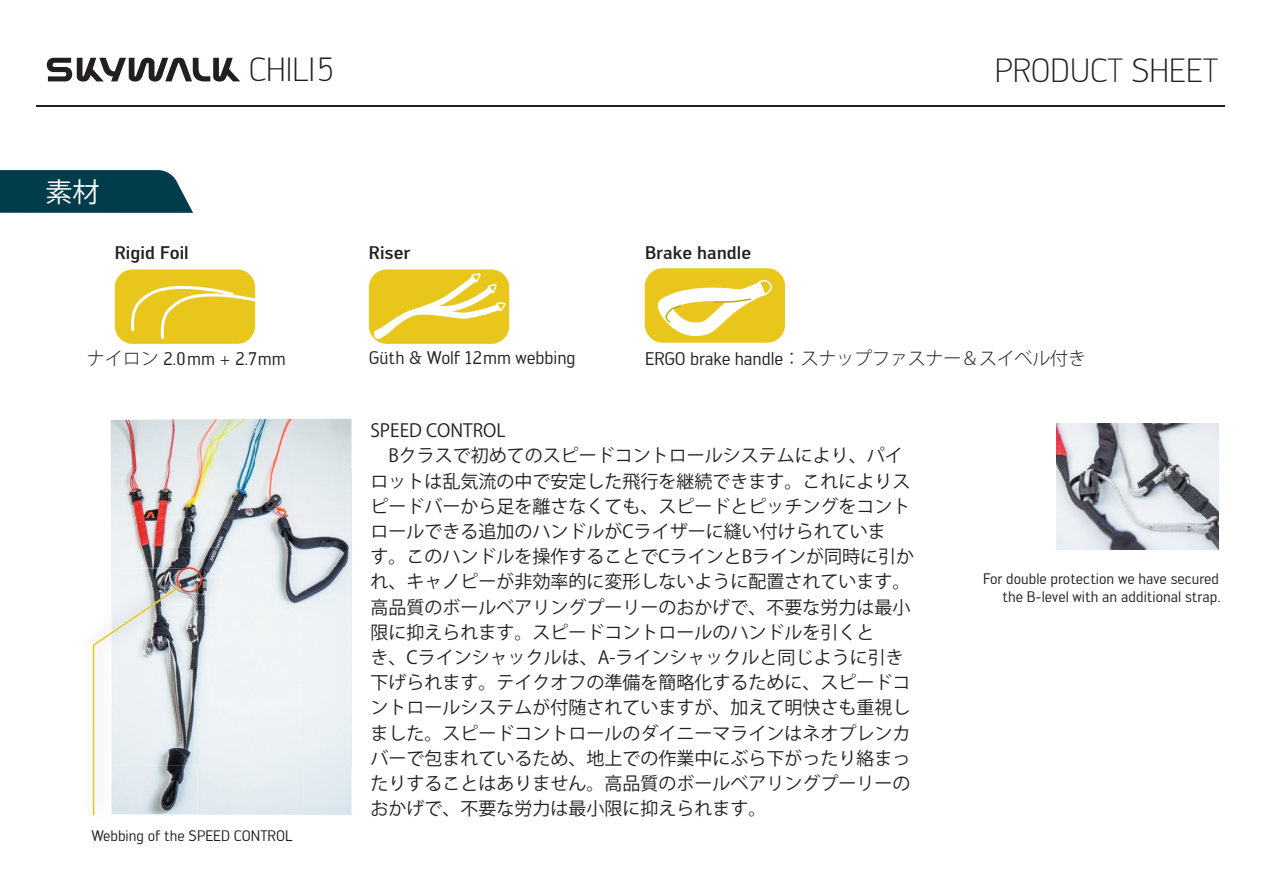
<style>
.page{position:relative;width:1263px;height:893px;background:#fff}
.page>*{position:absolute;margin:0;border:0;box-sizing:border-box;transform-origin:0 0}
.t1{font:300 33px "Engel";color:#231f20}
.t2{font:27px "Koz Go Pro";color:#fff}
.t3{font:18px/25.2px "Koz Go Pro";color:#231f20}
.t4{font:18px "Engel";color:#231f20}
.t5{font:300 18px "Koz Go Pro";letter-spacing:-.01em;color:#231f20}
.t6{font:500 18px "Engel";color:#231f20}
.t7{font:15px/18px "Engel";color:#231f20;text-align:right}
.s1{font-family:"Koz Go Pro";font-weight:300}
.s2{font-family:"Engel";font-weight:400}
</style>
<div class="page">
<hr style="left:36px;top:105px;width:1189px;height:1px;background:#231f20">
<svg style="left:47px;top:58px;width:193px;height:24px"></svg>
<div style="left:115px;top:269px;width:140px;height:75px;background:#e8c61b;border-radius:18px"></div>
<svg style="left:131px;top:286px;width:125px;height:53px"></svg>
<div style="left:369px;top:269px;width:140px;height:75px;background:#e8c61b;border-radius:18px"></div>
<svg style="left:374px;top:273px;width:132px;height:66px"></svg>
<div style="left:645px;top:268px;width:140px;height:75px;background:#e8c61b;border-radius:18px"></div>
<svg style="left:658px;top:280px;width:114px;height:56px"></svg>
<svg style="left:0;top:170px;width:193px;height:43px;background:#114955"></svg>
<img style="left:1057px;top:423px;width:161px;height:127px">
<img style="left:111px;top:419px;width:240px;height:198px">
<img style="left:202px;top:617px;width:149px;height:198px">
<img style="left:92px;top:644px;width:2px;height:172px">
<img style="left:165px;top:548px;width:56px;height:57px">
<svg style="left:93px;top:567px;width:109px;height:248px"></svg>
<h2 class="t2" style="left:45px;top:174px;width:55px">素材</h2>
<p class="t6" style="left:115px;top:243px;width:75px">Rigid Foil</p>
<h1 class="t1" style="left:249px;top:50px;width:87px">CHILI5</h1>
<h1 class="t1" style="left:995px;top:51px;width:225px">PRODUCT SHEET</h1>
<p class="t6" style="left:369px;top:243px;width:43px">Riser</p>
<p class="t6" style="left:645px;top:243px;width:108px">Brake handle</p>
<p class="t4" style="left:87px;top:349px;width:201px"><span class="s1">ナイロン</span> 2.0mm + 2.7mm</p>
<p class="t7" style="left:91px;top:827px;width:203px">Webbing of the SPEED CONTROL</p>
<p class="t4" style="left:369px;top:348px;width:208px">Güth &amp; Wolf 12mm webbing</p>
<p class="t5" style="left:645px;top:346px;width:442px"><span class="s2">ERGO brake handle</span>：スナップファスナー＆スイベル付き</p>
<p class="t3" style="left:370px;top:418px;width:545px">SPEED CONTROL<br>　Bクラスで初めてのスピードコントロールシステムにより、パイロットは乱気流の中で安定した飛行を継続できます。これによりスピードバーから足を離さなくても、スピードとピッチングをコントロールできる追加のハンドルがCライザーに縫い付けられていま<br>す。このハンドルを操作することでCラインとBラインが同時に引かれ、キャノピーが非効率的に変形しないように配置されています。高品質のボールベアリングプーリーのおかげで、不要な労力は最小限に抑えられます。スピードコントロールのハンドルを引くと<br>き、Cラインシャックルは、A-ラインシャックルと同じように引き下げられます。テイクオフの準備を簡略化するために、スピードコントロールシステムが付随されていますが、加えて明快さも重視しました。スピードコントロールのダイニーマラインはネオプレンカバーで包まれているため、地上での作業中にぶら下がったり絡まったりすることはありません。高品質のボールベアリングプーリーのおかげで、不要な労力は最小限に抑えられます。</p>
<p class="t7" style="left:983px;top:569px;width:239px">For double protection we have secured the B-level with an additional strap.</p>
</div>
